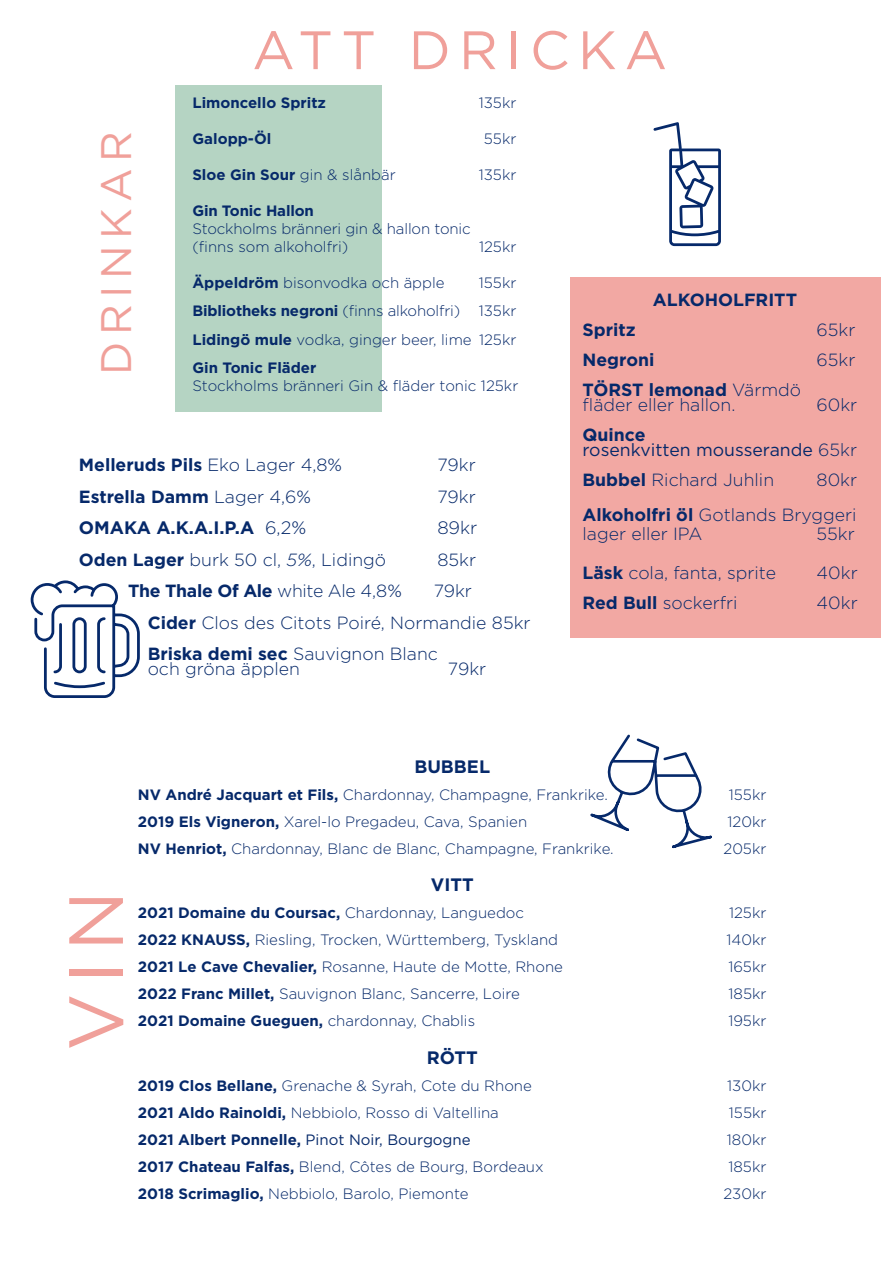
<style>
.page{position:relative;width:893px;height:1263px;background:#fff}
.page>*{position:absolute;margin:0;border:0;box-sizing:border-box;transform-origin:0 0}
.t1{font:76.65px "Gotham";color:#f0a09a}
.t2{font:54px "Gotham";letter-spacing:.15em;color:#f0a09a}
.t3{font:42.6px "Gotham";letter-spacing:.15em;color:#f0a09a}
.t4{font:700 18px "Gotham";color:#06296a}
.t5{font:300 18px "Gotham";color:#06296a}
.t6{font:300 17.7px/15px "Gotham";color:#06296a}
.t7{font:700 17.7px "Gotham";color:#06296a}
.t8{font:17.7px "Gotham";color:#06296a}
.t9{font:700 17.7px "Gotham";letter-spacing:-.02em;color:#06296a}
.t10{font:300 15px "Gotham";color:#06296a}
.t11{font:700 15px "Gotham";color:#06296a}
.s1{font-weight:300}
.s2{font-weight:700}
.s3{font-style:italic}
.s4{font-weight:400}
</style>
<div class="page">
<div style="left:175px;top:85px;width:206px;height:326px;background:#b5d4c3"></div>
<svg style="left:653px;top:122px;width:68px;height:124px"></svg>
<svg style="left:30px;top:580px;width:110px;height:118px"></svg>
<div style="left:571px;top:277px;width:310px;height:360px;background:#f2a8a3"></div>
<svg style="left:590px;top:734px;width:122px;height:115px"></svg>
<p class="t2" style="left:252px;top:15px;width:416px">ATT DRICKA</p>
<p class="t3" style="left:89px;top:375px;width:245px;rotate:-90deg">DRINKAR</p>
<p class="t11" style="left:192px;top:92px;width:135px">Limoncello Spritz</p>
<p class="t10" style="left:479px;top:93px;width:39px">135kr</p>
<p class="t11" style="left:192px;top:128px;width:80px">Galopp-Öl</p>
<p class="t10" style="left:484px;top:129px;width:34px">55kr</p>
<p class="t11" style="left:192px;top:164px;width:205px">Sloe Gin Sour <span class="s1">gin &amp; slånbär</span></p>
<p class="t10" style="left:479px;top:165px;width:39px">135kr</p>
<p class="t11" style="left:192px;top:200px;width:123px">Gin Tonic Hallon</p>
<p class="t10" style="left:192px;top:219px;width:280px">Stockholms bränneri gin &amp; hallon tonic</p>
<p class="t10" style="left:192px;top:237px;width:157px">(finns som alkoholfri)</p>
<p class="t10" style="left:479px;top:237px;width:39px">125kr</p>
<p class="t10" style="left:192px;top:273px;width:254px"><span class="s2">Äppeldröm</span> bisonvodka och äpple</p>
<p class="t10" style="left:479px;top:273px;width:39px">155kr</p>
<p class="t10" style="left:192px;top:301px;width:325px"><span class="s2">Bibliotheks negroni</span> (finns alkoholfri) 135kr</p>
<p class="t10" style="left:192px;top:330px;width:325px"><span class="s2">Lidingö mule</span> vodka, ginger beer, lime 125kr</p>
<p class="t11" style="left:192px;top:358px;width:126px">Gin Tonic Fläder</p>
<p class="t10" style="left:192px;top:376px;width:327px">Stockholms bränneri Gin &amp; fläder tonic 125kr</p>
<p class="t7" style="left:79px;top:453px;width:265px">Melleruds Pils <span class="s1">Eko Lager 4,8%</span></p>
<p class="t6" style="left:437px;top:457px;width:40px">79kr</p>
<p class="t7" style="left:79px;top:485px;width:234px">Estrella Damm <span class="s1">Lager 4,6%</span></p>
<p class="t6" style="left:437px;top:488px;width:40px">79kr</p>
<p class="t4" style="left:79px;top:516px;width:229px">OMAKA A.K.A.I.P.A <span class="s1">6,2%</span></p>
<p class="t5" style="left:437px;top:516px;width:42px">89kr</p>
<p class="t6" style="left:79px;top:551px;width:309px"><span class="s2">Oden Lager</span> burk 50 cl, <span class="s3">5%</span>, Lidingö</p>
<p class="t6" style="left:437px;top:551px;width:40px">85kr</p>
<p class="t9" style="left:128px;top:579px;width:275px">The Thale Of Ale <span class="s1">white Ale 4,8%</span></p>
<p class="t6" style="left:434px;top:583px;width:40px">79kr</p>
<p class="t6" style="left:148px;top:614px;width:384px"><span class="s2">Cider</span> Clos des Citots Poiré, Normandie 85kr</p>
<p class="t6" style="left:148px;top:646px;width:292px"><span class="s2">Briska demi sec</span> Sauvignon Blanc och gröna äpplen</p>
<p class="t6" style="left:448px;top:661px;width:40px">79kr</p>
<p class="t7" style="left:653px;top:288px;width:146px">ALKOHOLFRITT</p>
<p class="t7" style="left:583px;top:318px;width:55px">Spritz</p>
<p class="t6" style="left:817px;top:322px;width:40px">65kr</p>
<p class="t7" style="left:583px;top:348px;width:73px">Negroni</p>
<p class="t6" style="left:817px;top:352px;width:40px">65kr</p>
<p class="t7" style="left:583px;top:378px;width:220px">TÖRST lemonad <span class="s1">Värmdö</span></p>
<p class="t6" style="left:583px;top:397px;width:154px">fläder eller hallon.</p>
<p class="t6" style="left:817px;top:397px;width:42px">60kr</p>
<p class="t7" style="left:583px;top:423px;width:64px">Quince</p>
<p class="t8" style="left:583px;top:439px;width:276px">rosenkvitten mousserande <span class="s1">65kr</span></p>
<p class="t6" style="left:583px;top:472px;width:193px"><span class="s2">Bubbel</span> Richard Juhlin</p>
<p class="t6" style="left:817px;top:472px;width:42px">80kr</p>
<p class="t6" style="left:583px;top:504px;width:276px;line-height:19.5px"><span class="s2">Alkoholfri öl</span> Gotlands Bryggeri lager eller IPA</p>
<p class="t6" style="left:817px;top:526px;width:40px">55kr</p>
<p class="t6" style="left:583px;top:565px;width:195px"><span class="s2">Läsk</span> cola, fanta, sprite</p>
<p class="t6" style="left:817px;top:565px;width:43px">40kr</p>
<p class="t6" style="left:583px;top:595px;width:157px"><span class="s2">Red Bull</span> sockerfri</p>
<p class="t6" style="left:817px;top:595px;width:43px">40kr</p>
<p class="t1" style="left:47px;top:1051px;width:162px;rotate:-90deg">VIN</p>
<p class="t4" style="left:414px;top:754px;width:77px">BUBBEL</p>
<p class="t10" style="left:138px;top:785px;width:471px"><span class="s2">NV André Jacquart et Fils,</span> Chardonnay, Champagne, Frankrike.</p>
<p class="t10" style="left:729px;top:785px;width:39px">155kr</p>
<p class="t10" style="left:138px;top:812px;width:391px"><span class="s2">2019 Els Vigneron,</span> Xarel-lo Pregadeu, Cava, Spanien</p>
<p class="t10" style="left:727px;top:812px;width:40px">120kr</p>
<p class="t10" style="left:138px;top:839px;width:477px"><span class="s2">NV Henriot,</span> Chardonnay, Blanc de Blanc, Champagne, Frankrike.</p>
<p class="t10" style="left:723px;top:839px;width:44px">205kr</p>
<p class="t4" style="left:431px;top:873px;width:44px">VITT</p>
<p class="t11" style="left:138px;top:903px;width:388px">2021 Domaine du Coursac, <span class="s1">Chardonnay, Languedoc</span></p>
<p class="t10" style="left:729px;top:903px;width:39px">125kr</p>
<p class="t10" style="left:138px;top:930px;width:422px"><span class="s2">2022 KNAUSS,</span> Riesling, Trocken, Württemberg, Tyskland</p>
<p class="t10" style="left:726px;top:930px;width:42px">140kr</p>
<p class="t10" style="left:138px;top:957px;width:427px"><span class="s2">2021 Le Cave Chevalier,</span> Rosanne, Haute de Motte, Rhone</p>
<p class="t10" style="left:728px;top:957px;width:40px">165kr</p>
<p class="t10" style="left:138px;top:984px;width:383px"><span class="s2">2022 Franc Millet,</span> Sauvignon Blanc, Sancerre, Loire</p>
<p class="t10" style="left:728px;top:984px;width:39px">185kr</p>
<p class="t11" style="left:138px;top:1011px;width:339px">2021 Domaine Gueguen, <span class="s1">chardonnay, Chablis</span></p>
<p class="t10" style="left:728px;top:1011px;width:40px">195kr</p>
<p class="t4" style="left:427px;top:1045px;width:53px">RÖTT</p>
<p class="t10" style="left:138px;top:1076px;width:395px"><span class="s2">2019 Clos Bellane,</span> Grenache &amp; Syrah, Cote du Rhone</p>
<p class="t10" style="left:727px;top:1076px;width:41px">130kr</p>
<p class="t10" style="left:138px;top:1103px;width:362px"><span class="s2">2021 Aldo Rainoldi,</span> Nebbiolo, Rosso di Valtellina</p>
<p class="t10" style="left:729px;top:1103px;width:39px">155kr</p>
<p class="t11" style="left:138px;top:1129px;width:334px">2021 Albert Ponnelle, <span class="s4">Pinot Noir, Bourgogne</span></p>
<p class="t10" style="left:727px;top:1130px;width:41px">180kr</p>
<p class="t10" style="left:138px;top:1157px;width:407px"><span class="s2">2017 Chateau Falfas,</span> Blend, Côtes de Bourg, Bordeaux</p>
<p class="t10" style="left:728px;top:1157px;width:39px">185kr</p>
<p class="t10" style="left:138px;top:1184px;width:332px"><span class="s2">2018 Scrimaglio,</span> Nebbiolo, Barolo, Piemonte</p>
<p class="t10" style="left:723px;top:1184px;width:45px">230kr</p>
</div>
